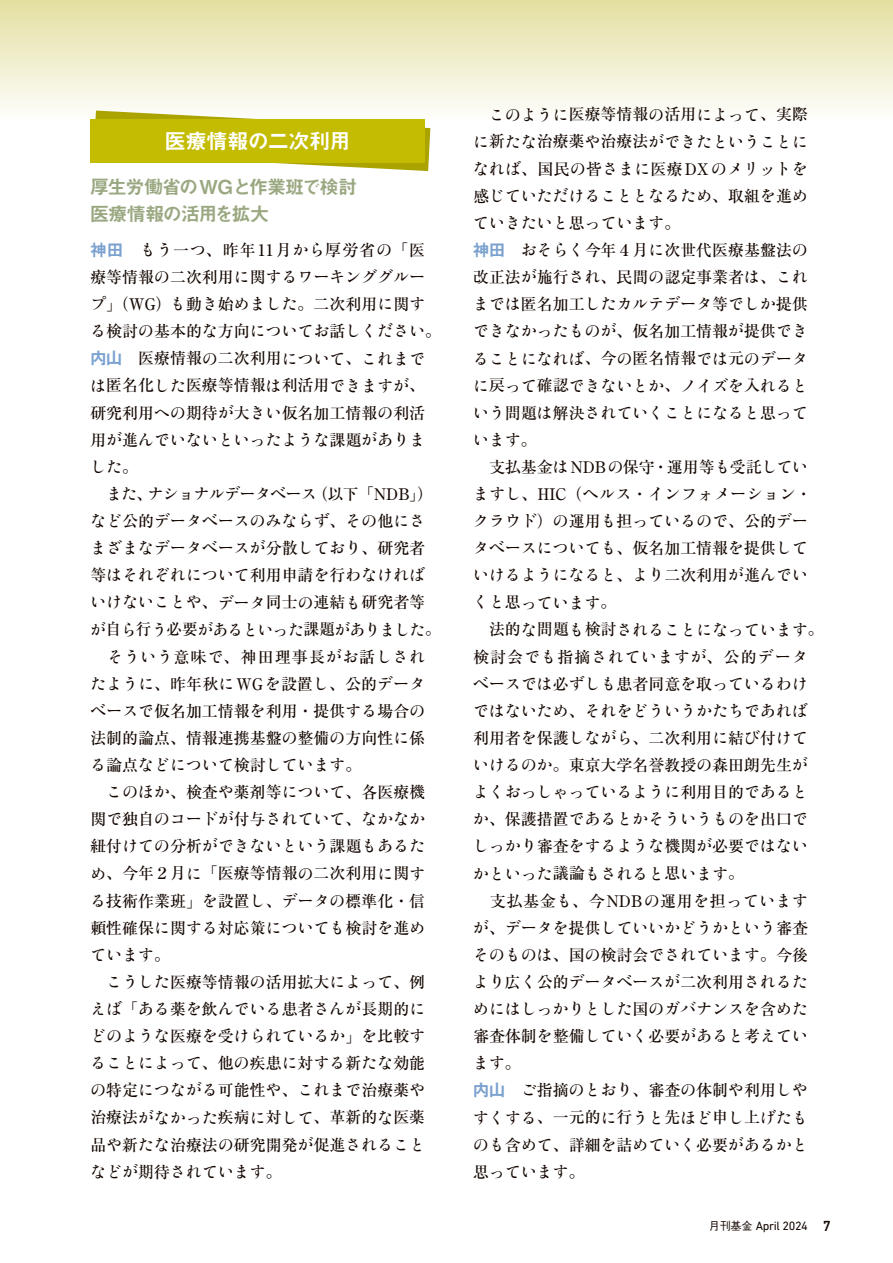
<style>
.page{position:relative;width:893px;height:1263px;background:#fff}
.page>*{position:absolute;margin:0;border:0;box-sizing:border-box;transform-origin:0 0}
.t1{font:21.3px "Midashi Go Pr 6 MB31";letter-spacing:-.03em;color:#fff}
.t2{font:19.2px/27.2px "Midashi Go Pr 6 MB31";letter-spacing:-.055em;color:#9aa881}
.t3{font:16.35px/27.2px "Ryumin Std Medium KO";letter-spacing:-.03em;color:#140700;text-align:justify}
.t4{font:16.35px "Ryumin Std Medium KO";letter-spacing:-.07em;color:#140700}
.t5{font:16.35px "Ryumin Std Medium KO";letter-spacing:.005em;color:#140700}
.t6{font:500 15.9px/27.2px "Ryumin Pr 6";color:#140700;text-align:justify}
.t7{font:500 15.9px "Ryumin Pr 6";letter-spacing:.045em;color:#140700}
.t8{font:500 15.9px "Ryumin Pr 6";letter-spacing:.06em;color:#140700}
.t9{font:12.15px "DIN Next LT Pro";letter-spacing:-.025em;color:#140700}
.s1{font-family:"Gothic MB101 Pr 6 De";font-weight:700;color:#7ba1cf}
.s2{font-family:"Ryumin Std Medium KO";font-weight:400;font-size:16.35px}
.s3{font-family:"Hira Min Std W4";font-weight:400}
.s4{font-family:"Ryumin Pr 6";font-weight:500;font-size:15.9px}
.s5{font-family:"Hira Min Std W4";font-size:15.9px}
.s6{font-family:"Gothic MB101 Pr 6 De";font-weight:700;font-size:15.9px;color:#7ba1cf}
.s7{font-family:"Gothic BBB Pro";font-weight:500;font-size:11.1px}
.s8{font-weight:500;font-size:14.85px}
</style>
<div class="page">
<div style="left:0;top:0;width:893px;height:121px;background:linear-gradient(to bottom,#e3dfa0,#fefefd)"></div>
<hr style="left:0;top:0;width:1px;height:121px;background:#e1dc97">
<svg style="left:94px;top:111px;width:336px;height:60px"></svg>
<div style="left:90px;top:119px;width:335px;height:43px;background:#c4bc00"></div>
<p class="t1" style="left:165px;top:124px;width:187px">医療情報の二次利用</p>
<p class="t2" style="left:90px;top:173px;width:269px">厚生労働省のWGと作業班で検討医療情報の活用を拡大</p>
<p class="t8" style="left:90px;top:237px;width:336px"><span class="s1">神田</span> <span class="s2">もう</span>一<span class="s2">つ</span>、昨年11月<span class="s2">から</span>厚労省<span class="s2">の</span><span class="s3">「</span>医</p>
<p class="t3" style="left:90px;top:262px;width:337px"><span class="s4">療等情報</span>の<span class="s4">二次利用</span>に<span class="s4">関</span>するワーキンググルー</p>
<p class="t6" style="left:90px;top:290px;width:337px"><span class="s2">プ</span><span class="s3">」</span>（WG）<span class="s2">も</span>動<span class="s2">き</span>始<span class="s2">めました</span>。二次利用<span class="s2">に</span>関<span class="s2">す</span></p>
<p class="t3" style="left:90px;top:316px;width:353px">る<span class="s4">検討</span>の<span class="s4">基本的</span>な<span class="s4">方向</span>についてお<span class="s4">話</span>しください<span class="s4">。</span></p>
<p class="t6" style="left:90px;top:344px;width:337px"><span class="s1">内山</span>　医療情報<span class="s2">の</span>二次利用<span class="s2">について</span>、<span class="s2">これまでは</span>匿名化<span class="s2">した</span>医療等情報<span class="s2">は</span>利活用<span class="s2">できますが</span>、研究利用<span class="s2">への</span>期待<span class="s2">が</span>大<span class="s2">きい</span>仮名加工情報<span class="s2">の</span>利活</p>
<p class="t3" style="left:90px;top:425px;width:337px"><span class="s4">用</span>が<span class="s4">進</span>んでいないといったような<span class="s4">課題</span>がありま</p>
<p class="t3" style="left:90px;top:452px;width:50px">した<span class="s4">。</span></p>
<p class="t4" style="left:106px;top:482px;width:329px">また<span class="s4">、</span>ナショナルデータベース<span class="s4">（以下</span><span class="s5">「</span><span class="s4">NDB</span><span class="s5">」</span><span class="s4">）</span></p>
<p class="t3" style="left:90px;top:506px;width:337px">など<span class="s4">公的</span>データベースのみならず<span class="s4">、</span>その<span class="s4">他</span>にさ</p>
<p class="t3" style="left:90px;top:533px;width:337px">まざまなデータベースが<span class="s4">分散</span>しており<span class="s4">、研究者</span></p>
<p class="t3" style="left:90px;top:560px;width:337px"><span class="s4">等</span>はそれぞれについて<span class="s4">利用申請</span>を<span class="s4">行</span>わなければ</p>
<p class="t3" style="left:90px;top:587px;width:337px">いけないことや<span class="s4">、</span>データ<span class="s4">同士</span>の<span class="s4">連結</span>も<span class="s4">研究者等</span></p>
<p class="t4" style="left:90px;top:618px;width:352px">が<span class="s4">自</span>ら<span class="s4">行</span>う<span class="s4">必要</span>があるといった<span class="s4">課題</span>がありました<span class="s4">。</span></p>
<p class="t5" style="left:107px;top:645px;width:320px">そういう<span class="s4">意味</span>で<span class="s4">、神田理事長</span>がお<span class="s4">話</span>しされ</p>
<p class="t6" style="left:90px;top:669px;width:337px"><span class="s2">たように</span>、昨年秋<span class="s2">に</span>WG<span class="s2">を</span>設置<span class="s2">し</span>、公的<span class="s2">データベースで</span>仮名加工情報<span class="s2">を</span>利用・提供<span class="s2">する</span>場合<span class="s2">の</span>法制的論点、情報連携基盤<span class="s2">の</span>整備<span class="s2">の</span>方向性<span class="s2">に</span>係</p>
<p class="t3" style="left:90px;top:750px;width:273px">る<span class="s4">論点</span>などについて<span class="s4">検討</span>しています<span class="s4">。</span></p>
<p class="t6" style="left:106px;top:778px;width:321px"><span class="s2">このほか</span>、検査<span class="s2">や</span>薬剤等<span class="s2">について</span>、各医療機</p>
<p class="t3" style="left:90px;top:804px;width:337px"><span class="s4">関</span>で<span class="s4">独自</span>のコードが<span class="s4">付与</span>されていて<span class="s4">、</span>なかなか<span class="s4">紐付</span>けての<span class="s4">分析</span>ができないという<span class="s4">課題</span>もあるた</p>
<p class="t6" style="left:90px;top:859px;width:337px"><span class="s2">め</span>、今年２月<span class="s2">に</span><span class="s3">「</span>医療等情報<span class="s2">の</span>二次利用<span class="s2">に</span>関<span class="s2">する</span>技術作業班<span class="s3">」</span><span class="s2">を</span>設置<span class="s2">し</span>、<span class="s2">データの</span>標準化・信頼性確保<span class="s2">に</span>関<span class="s2">する</span>対応策<span class="s2">についても</span>検討<span class="s2">を</span>進<span class="s2">め</span></p>
<p class="t3" style="left:90px;top:940px;width:81px">ています<span class="s4">。</span></p>
<p class="t6" style="left:106px;top:968px;width:321px"><span class="s2">こうした</span>医療等情報<span class="s2">の</span>活用拡大<span class="s2">によって</span>、例</p>
<p class="t3" style="left:90px;top:994px;width:337px">えば<span class="s5">「</span>ある<span class="s4">薬</span>を<span class="s4">飲</span>んでいる<span class="s4">患者</span>さんが<span class="s4">長期的</span>にどのような<span class="s4">医療</span>を<span class="s4">受</span>けられているか<span class="s5">」</span>を<span class="s4">比較</span>することによって<span class="s4">、他</span>の<span class="s4">疾患</span>に<span class="s4">対</span>する<span class="s4">新</span>たな<span class="s4">効能</span>の<span class="s4">特定</span>につながる<span class="s4">可能性</span>や<span class="s4">、</span>これまで<span class="s4">治療薬</span>や</p>
<p class="t6" style="left:90px;top:1103px;width:337px">治療法<span class="s2">がなかった</span>疾病<span class="s2">に</span>対<span class="s2">して</span>、革新的<span class="s2">な</span>医薬品<span class="s2">や</span>新<span class="s2">たな</span>治療法<span class="s2">の</span>研究開発<span class="s2">が</span>促進<span class="s2">されること</span></p>
<p class="t3" style="left:90px;top:1157px;width:193px">などが<span class="s4">期待</span>されています<span class="s4">。</span></p>
<p class="t3" style="left:473px;top:99px;width:337px;text-indent:16px">このように<span class="s4">医療等情報</span>の<span class="s4">活用</span>によって<span class="s4">、実際</span>に<span class="s4">新</span>たな<span class="s4">治療薬</span>や<span class="s4">治療法</span>ができたということになれば<span class="s4">、国民</span>の<span class="s4">皆</span>さまに<span class="s4">医療DX</span>のメリットを<span class="s4">感</span>じていただけることとなるため<span class="s4">、取組</span>を<span class="s4">進</span>めていきたいと<span class="s4">思</span>っています<span class="s4">。</span></p>
<p class="t6" style="left:473px;top:236px;width:337px"><span class="s1">神田</span> <span class="s2">おそらく</span>今年４月<span class="s2">に</span>次世代医療基盤法<span class="s2">の</span>改正法<span class="s2">が</span>施行<span class="s2">され</span>、民間<span class="s2">の</span>認定事業者<span class="s2">は</span>、<span class="s2">これ</span></p>
<p class="t3" style="left:473px;top:289px;width:337px">までは<span class="s4">匿名加工</span>したカルテデータ<span class="s4">等</span>でしか<span class="s4">提供</span>できなかったものが<span class="s4">、仮名加工情報</span>が<span class="s4">提供</span>できることになれば<span class="s4">、今</span>の<span class="s4">匿名情報</span>では<span class="s4">元</span>のデータに<span class="s4">戻</span>って<span class="s4">確認</span>できないとか<span class="s4">、</span>ノイズを<span class="s4">入</span>れるという<span class="s4">問題</span>は<span class="s4">解決</span>されていくことになると<span class="s4">思</span>っています<span class="s4">。</span></p>
<p class="t6" style="left:473px;top:452px;width:337px">　支払基金<span class="s2">は</span>NDB<span class="s2">の</span>保守・運用等<span class="s2">も</span>受託<span class="s2">してい</span></p>
<p class="t3" style="left:473px;top:479px;width:353px;text-align:left">ますし<span class="s4">、HIC（</span>ヘルス<span class="s4">・</span>インフォメーション<span class="s4">・</span>クラウド<span class="s4">）</span>の<span class="s4">運用</span>も<span class="s4">担</span>っているので<span class="s4">、公的</span>データベースについても<span class="s4">、仮名加工情報</span>を<span class="s4">提供</span>していけるようになると<span class="s4">、</span>より<span class="s4">二次利用</span>が<span class="s4">進</span>んでいくと<span class="s4">思</span>っています<span class="s4">。<br>　法的</span>な<span class="s4">問題</span>も<span class="s4">検討</span>されることになっています<span class="s4">。検討会</span>でも<span class="s4">指摘</span>されていますが<span class="s4">、公的</span>データベースでは<span class="s4">必</span>ずしも<span class="s4">患者同意</span>を<span class="s4">取</span>っているわけではないため<span class="s4">、</span>それをどういうかたちであれば</p>
<p class="t6" style="left:473px;top:724px;width:337px">利用者<span class="s2">を</span>保護<span class="s2">しながら</span>、二次利用<span class="s2">に</span>結<span class="s2">び</span>付<span class="s2">けていけるのか</span>。東京大学名誉教授<span class="s2">の</span>森田朗先生<span class="s2">が</span></p>
<p class="t3" style="left:473px;top:777px;width:337px">よくおっしゃっているように<span class="s4">利用目的</span>であるとか<span class="s4">、保護措置</span>であるとかそういうものを<span class="s4">出口</span>でしっかり<span class="s4">審査</span>をするような<span class="s4">機関</span>が<span class="s4">必要</span>ではないかといった<span class="s4">議論</span>もされると<span class="s4">思</span>います<span class="s4">。</span></p>
<p class="t7" style="left:473px;top:888px;width:337px">　支払基金<span class="s2">も</span>、今NDB<span class="s2">の</span>運用<span class="s2">を</span>担<span class="s2">っています</span></p>
<p class="t3" style="left:473px;top:913px;width:337px;text-align:left">が<span class="s4">、</span>データを<span class="s4">提供</span>していいかどうかという<span class="s4">審査</span>そのものは<span class="s4">、国</span>の<span class="s4">検討会</span>でされています<span class="s4">。今後</span>より<span class="s4">広</span>く<span class="s4">公的</span>データベースが<span class="s4">二次利用</span>されるためにはしっかりとした<span class="s4">国</span>のガバナンスを<span class="s4">含</span>めた<span class="s4">審査体制</span>を<span class="s4">整備</span>していく<span class="s4">必要</span>があると<span class="s4">考</span>えています<span class="s4">。<br></span><span class="s6">内山</span> ご<span class="s4">指摘</span>のとおり<span class="s4">、審査</span>の<span class="s4">体制</span>や<span class="s4">利用</span>しやすくする<span class="s4">、一元的</span>に<span class="s4">行</span>うと<span class="s4">先</span>ほど<span class="s4">申</span>し<span class="s4">上</span>げたものも<span class="s4">含</span>めて<span class="s4">、詳細</span>を<span class="s4">詰</span>めていく<span class="s4">必要</span>があるかと<span class="s4">思</span>っています<span class="s4">。</span></p>
<p class="t9" style="left:709px;top:1219px;width:124px"><span class="s7">月刊基金</span> April 2024 <span class="s8">7</span></p>
</div>
